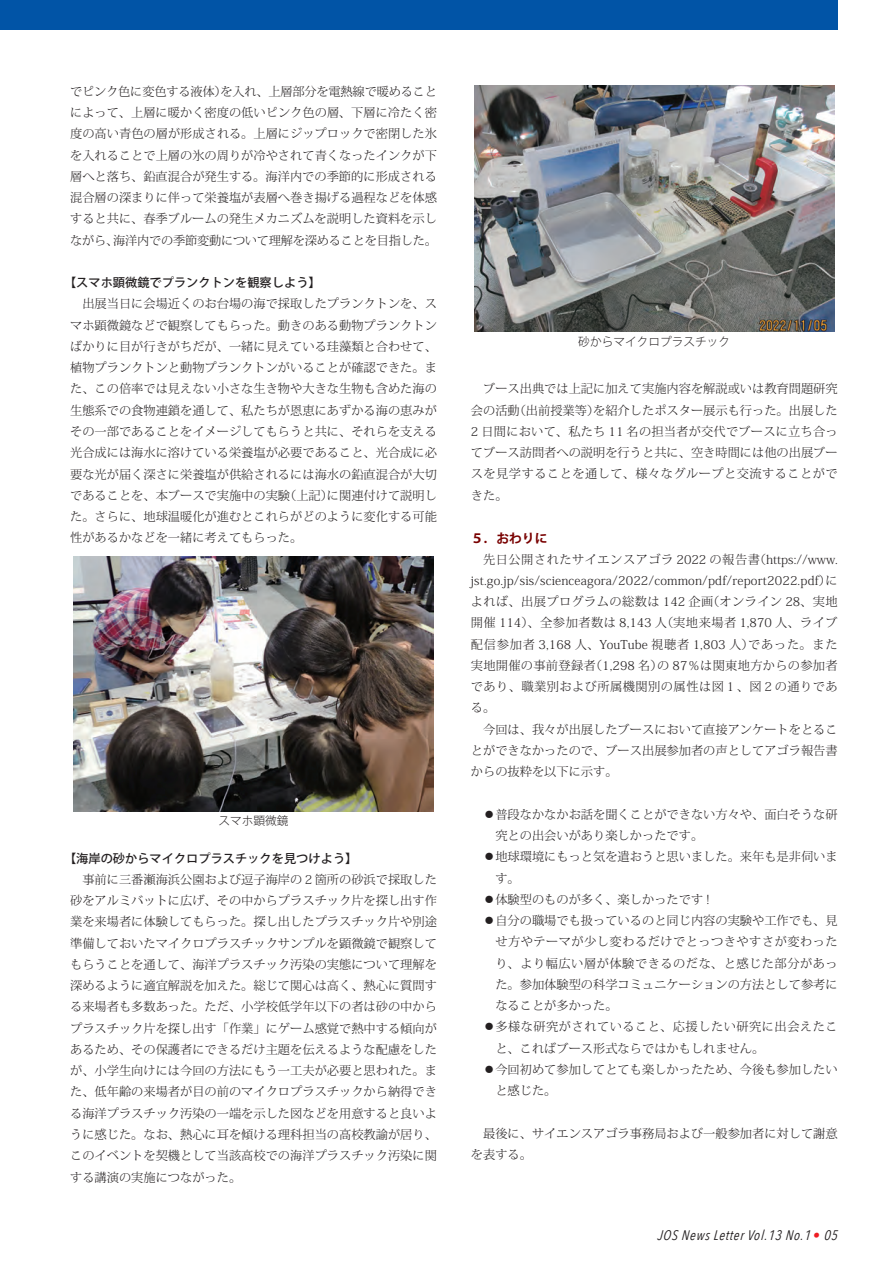
<style>
.page{position:relative;width:893px;height:1263px;background:#fff}
.page>*{position:absolute;margin:0;border:0;box-sizing:border-box;transform-origin:0 0}
.t1{font:italic 13.8px "Avenir Next Condensed";letter-spacing:.045em;color:#231f20}
.t2{font:700 12.75px "Koz Go Pro";color:#790100}
.t3{font:300 12.15px/21.3px "Koz Min Pro";color:#231f20;text-align:justify}
.t4{font:300 12.15px "Koz Min Pro";letter-spacing:.04em;color:#231f20}
.t5{font:500 12.15px "Koz Go Pro";color:#231f20}
.t6{font:300 11.7px "Koz Go Pro";color:#231f20}
.s1{color:#ee1d23}
</style>
<div class="page">
<div style="left:0;top:0;width:838px;height:30px;background:#0154a6"></div>
<img style="left:474px;top:85px;width:361px;height:247px">
<img style="left:73px;top:557px;width:361px;height:255px">
<p class="t3" style="left:70px;top:80px;width:368px">でピンク色に変色する液体）を入れ、上層部分を電熱線で暖めることによって、上層に暖かく密度の低いピンク色の層、下層に冷たく密度の高い青色の層が形成される。上層にジップロックで密閉した氷を入れることで上層の氷の周りが冷やされて青くなったインクが下層へと落ち、鉛直混合が発生する。海洋内での季節的に形成される混合層の深まりに伴って栄養塩が表層へ巻き揚げる過程などを体感すると共に、春季ブルームの発生メカニズムを説明した資料を示しながら、海洋内での季節変動について理解を深めることを目指した。</p>
<p class="t5" style="left:64px;top:275px;width:258px">【スマホ顕微鏡でプランクトンを観察しよう】</p>
<p class="t3" style="left:70px;top:293px;width:368px;text-indent:12px">出展当日に会場近くのお台場の海で採取したプランクトンを、スマホ顕微鏡などで観察してもらった。動きのある動物プランクトンばかりに目が行きがちだが、一緒に見えている珪藻類と合わせて、植物プランクトンと動物プランクトンがいることが確認できた。また、この倍率では見えない小さな生き物や大きな生物も含めた海の生態系での食物連鎖を通して、私たちが恩恵にあずかる海の恵みがその一部であることをイメージしてもらうと共に、それらを支える光合成には海水に溶けている栄養塩が必要であること、光合成に必要な光が届く深さに栄養塩が供給されるには海水の鉛直混合が大切であることを、本ブースで実施中の実験（上記）に関連付けて説明した。さらに、地球温暖化が進むとこれらがどのように変化する可能性があるかなどを一緒に考えてもらった。</p>
<p class="t6" style="left:218px;top:813px;width:72px">スマホ顕微鏡</p>
<p class="t5" style="left:64px;top:850px;width:301px">【海岸の砂からマイクロプラスチックを見つけよう】　</p>
<p class="t3" style="left:70px;top:868px;width:368px;text-indent:12px">事前に三番瀬海浜公園および逗子海岸の２箇所の砂浜で採取した砂をアルミバットに広げ、その中からプラスチック片を探し出す作業を来場者に体験してもらった。探し出したプラスチック片や別途準備しておいたマイクロプラスチックサンプルを顕微鏡で観察してもらうことを通して、海洋プラスチック汚染の実態について理解を深めるように適宜解説を加えた。総じて関心は高く、熱心に質問する来場者も多数あった。ただ、小学校低学年以下の者は砂の中からプラスチック片を探し出す「作業」にゲーム感覚で熱中する傾向があるため、その保護者にできるだけ主題を伝えるような配慮をしたが、小学生向けには今回の方法にもう一工夫が必要と思われた。また、低年齢の来場者が目の前のマイクロプラスチックから納得できる海洋プラスチック汚染の一端を示した図などを用意すると良いように感じた。なお、熱心に耳を傾ける理科担当の高校教諭が居り、このイベントを契機として当該高校での海洋プラスチック汚染に関する講演の実施につながった。</p>
<p class="t6" style="left:578px;top:334px;width:154px">砂からマイクロプラスチック</p>
<p class="t3" style="left:471px;top:378px;width:368px;text-indent:12px">ブース出典では上記に加えて実施内容を解説或いは教育問題研究会の活動（出前授業等）を紹介したポスター展示も行った。出展した2 日間において、私たち 11 名の担当者が交代でブースに立ち合ってブース訪問者への説明を行うと共に、空き時間には他の出展ブースを見学することを通して、様々なグループと交流することができた。</p>
<p class="t2" style="left:471px;top:530px;width:78px">５．おわりに</p>
<p class="t3" style="left:471px;top:548px;width:368px;text-indent:12px">先日公開されたサイエンスアゴラ 2022 の報告書（https://www. jst.go.jp/sis/scienceagora/2022/common/pdf/report2022.pdf）によれば、出展プログラムの総数は 142 企画（オンライン 28、実地開催 114）、全参加者数は 8,143 人（実地来場者 1,870 人、ライブ配信参加者 3,168 人、YouTube 視聴者 1,803 人）であった。また実地開催の事前登録者（1,298 名）の 87％は関東地方からの参加者であり、職業別および所属機関別の属性は図１、図２の通りである。</p>
<p class="t3" style="left:471px;top:718px;width:368px;text-indent:12px">今回は、我々が出展したブースにおいて直接アンケートをとることができなかったので、ブース出展参加者の声としてアゴラ報告書からの抜粋を以下に示す。</p>
<p class="t3" style="left:483px;top:803px;width:356px">◦普段なかなかお話を聞くことができない方々や、面白そうな研</p>
<p class="t3" style="left:495px;top:824px;width:203px">究との出会いがあり楽しかったです｡</p>
<p class="t3" style="left:483px;top:846px;width:356px">◦地球環境にもっと気を遣おうと思いました｡来年も是非伺いま</p>
<p class="t3" style="left:495px;top:867px;width:20px">す｡</p>
<p class="t3" style="left:483px;top:888px;width:228px">◦体験型のものが多く、楽しかったです !</p>
<p class="t3" style="left:483px;top:909px;width:356px">◦自分の職場でも扱っているのと同じ内容の実験や工作でも､見</p>
<p class="t4" style="left:495px;top:933px;width:344px">せ方やテーマが少し変わるだけでとっつきやすさが変わった</p>
<p class="t4" style="left:495px;top:954px;width:344px">り、より幅広い層が体験できるのだな､と感じた部分があっ</p>
<p class="t3" style="left:495px;top:973px;width:344px">た。参加体験型の科学コミュニケーションの方法として参考に</p>
<p class="t3" style="left:495px;top:994px;width:118px">なることが多かった｡</p>
<p class="t4" style="left:483px;top:1018px;width:356px">◦多様な研究がされていること､応援したい研究に出会えたこ</p>
<p class="t3" style="left:495px;top:1037px;width:264px">と、こればブース形式ならではかもしれません｡</p>
<p class="t3" style="left:483px;top:1058px;width:356px">◦今回初めて参加してとても楽しかったため､今後も参加したい</p>
<p class="t3" style="left:495px;top:1079px;width:63px">と感じた。</p>
<p class="t3" style="left:471px;top:1122px;width:368px;text-indent:12px">最後に、サイエンスアゴラ事務局および一般参加者に対して謝意を表する。</p>
<p class="t1" style="left:657px;top:1226px;width:183px">JOS News Letter Vol.13 No.1 <span class="s1">•</span> 05</p>
</div>
